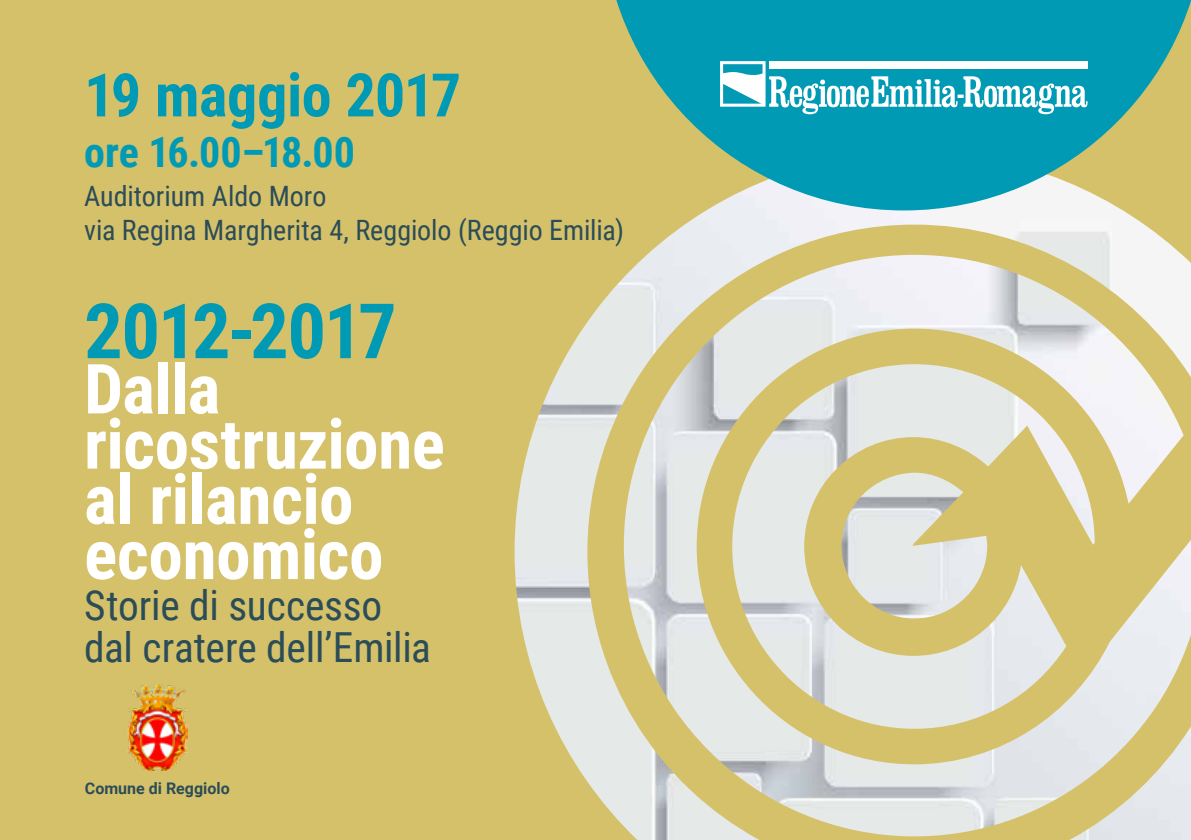
<style>
.page{position:relative;width:1191px;height:840px;background:#fff}
.page>*{position:absolute;margin:0;border:0;box-sizing:border-box;transform-origin:0 0}
.t1{font:700 76.4px "Roboto Condensed";letter-spacing:-.025em;color:#009ab5}
.t2{font:700 69px/55.2px "Roboto Condensed";letter-spacing:-.005em;color:#fff}
.t3{font:700 60px "Roboto Condensed";letter-spacing:-.01em;color:#009ab5}
.t4{font:700 42px "Roboto Condensed";color:#009ab5}
.t5{font:41.4px/41.4px "Roboto Condensed";letter-spacing:-.005em;color:#2b4d57}
.t6{font:28px/33.6px "Roboto Condensed";color:#2b4d57}
.t7{font:700 16px "Roboto";color:#2b4d57}
</style>
<div class="page">
<div style="left:0;top:0;width:1191px;height:839px;background:#d6c16b"></div>
<img style="left:514px;top:210px;width:677px;height:629px">
<svg style="left:616px;top:0;width:575px;height:210px;fill:#009ab5"></svg>
<svg style="left:720px;top:61px;width:367px;height:53px;background:#6cc4d4"></svg>
<img style="left:127px;top:684px;width:60px;height:86px">
<h3 class="t3" style="left:84px;top:53px;width:378px">19 maggio 2017</h3>
<h3 class="t4" style="left:84px;top:122px;width:272px">ore 16.00–18.00</h3>
<p class="t6" style="left:84px;top:178px;width:541px">Auditorium Aldo Moro<br>via Regina Margherita 4, Reggiolo (Reggio Emilia)</p>
<h1 class="t1" style="left:84px;top:277px;width:314px">2012-2017</h1>
<h2 class="t2" style="left:84px;top:358px;width:362px">Dalla ricostruzione al rilancio economico</h2>
<h3 class="t5" style="left:84px;top:583px;width:348px">Storie di successo dal cratere dell’Emilia</h3>
<p class="t7" style="left:85px;top:776px;width:146px">Comune di Reggiolo</p>
</div>
